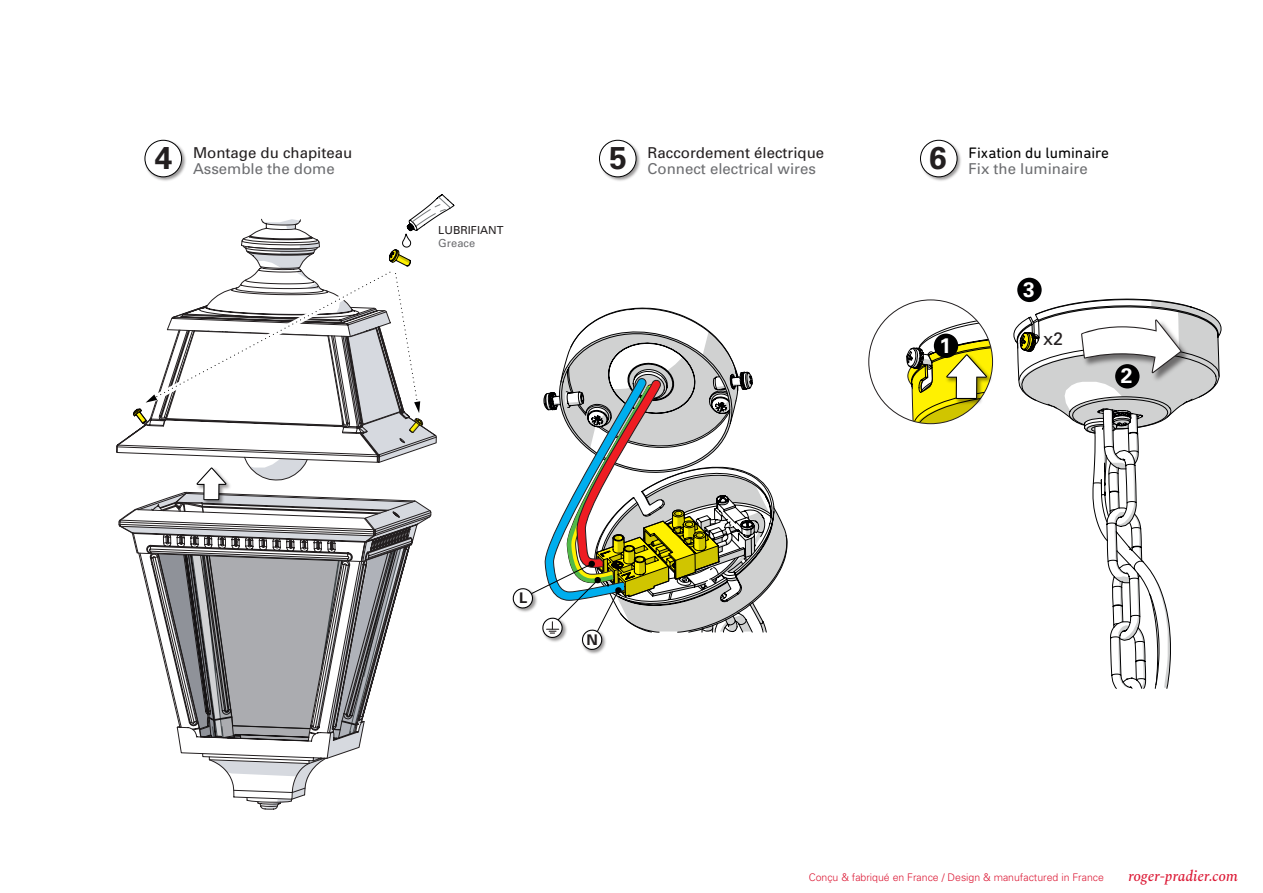
<style>
.page{position:relative;width:1263px;height:893px;background:#fff}
.page>*{position:absolute;margin:0;border:0;box-sizing:border-box;transform-origin:0 0}
.t1{font:700 31.5px "Univers LT Std";color:#231f20}
.t2{font:700 21px "Univers LT Std";color:#fff}
.t3{font:18px "Univers";color:#231f20}
.t4{font:15.45px "DIN Next Rounded LT Pro";color:#000001}
.t5{font:15px "Univers";color:#6c6d70}
.t6{font:15px "Univers";color:#231f20}
.t7{font:italic 500 15px "Spectral";color:#dc1a36}
.t8{font:700 14.7px "Univers LT Std";color:#231f20}
.t9{font:11.1px "Univers";color:#231f20}
.t10{font:11.1px "Univers";color:#6c6d70}
.t11{font:300 10.5px "Univers";color:#dc1a36}
</style>
<div class="page">
<img style="left:144px;top:139px;width:42px;height:28px">
<div style="left:145px;top:140px;width:37px;height:37px;background:#fff;border-radius:50%"></div>
<div style="left:145px;top:140px;width:37px;height:37px;border:1px solid #000001;border-radius:50%"></div>
<svg style="left:116px;top:167px;width:339px;height:643px"></svg>
<img style="left:599px;top:139px;width:41px;height:42px">
<div style="left:599px;top:140px;width:37px;height:37px;background:#fff;border-radius:50%"></div>
<div style="left:599px;top:140px;width:37px;height:37px;border:1px solid #000001;border-radius:50%"></div>
<img style="left:920px;top:139px;width:41px;height:42px">
<div style="left:920px;top:140px;width:37px;height:37px;background:#fff;border-radius:50%"></div>
<div style="left:920px;top:140px;width:37px;height:37px;border:1px solid #000001;border-radius:50%"></div>
<img style="left:585px;top:650px;width:18px;height:4px">
<svg style="left:512px;top:307px;width:276px;height:343px"></svg>
<svg style="left:1013px;top:297px;width:209px;height:392px"></svg>
<div style="left:1115px;top:364px;width:24px;height:24px;background:#000001;border-radius:50%"></div>
<div style="left:1017px;top:278px;width:25px;height:24px;background:#000001;border-radius:50%"></div>
<img style="left:992px;top:352px;width:2px;height:21px">
<svg style="left:906px;top:316px;width:86px;height:108px"></svg>
<div style="left:934px;top:334px;width:24px;height:24px;background:#000001;border-radius:50%"></div>
<h1 class="t1" style="left:155px;top:139px;width:19px">4</h1>
<p class="t6" style="left:193px;top:144px;width:161px">Montage du chapiteau</p>
<p class="t5" style="left:193px;top:160px;width:143px">Assemble the dome</p>
<p class="t9" style="left:438px;top:223px;width:67px">LUBRIFIANT</p>
<p class="t10" style="left:438px;top:236px;width:38px">Greace</p>
<h1 class="t1" style="left:609px;top:139px;width:19px">5</h1>
<p class="t6" style="left:647px;top:144px;width:178px">Raccordement électrique</p>
<p class="t5" style="left:647px;top:160px;width:170px">Connect electrical wires</p>
<p class="t8" style="left:519px;top:590px;width:10px">L</p>
<p class="t8" style="left:586px;top:631px;width:13px">N</p>
<h1 class="t1" style="left:929px;top:139px;width:19px">6</h1>
<p class="t4" style="left:968px;top:144px;width:142px">Fixation du luminaire</p>
<p class="t5" style="left:968px;top:160px;width:121px">Fix the luminaire</p>
<h2 class="t2" style="left:939px;top:333px;width:13px">1</h2>
<h2 class="t2" style="left:1023px;top:277px;width:13px">3</h2>
<p class="t3" style="left:1043px;top:328px;width:22px">x2</p>
<h2 class="t2" style="left:1121px;top:364px;width:13px">2</h2>
<p class="t11" style="left:809px;top:871px;width:297px">Conçu &amp; fabriqué en France / Design &amp; manufactured in France</p>
<p class="t7" style="left:1128px;top:865px;width:111px">roger-pradier.com</p>
</div>
